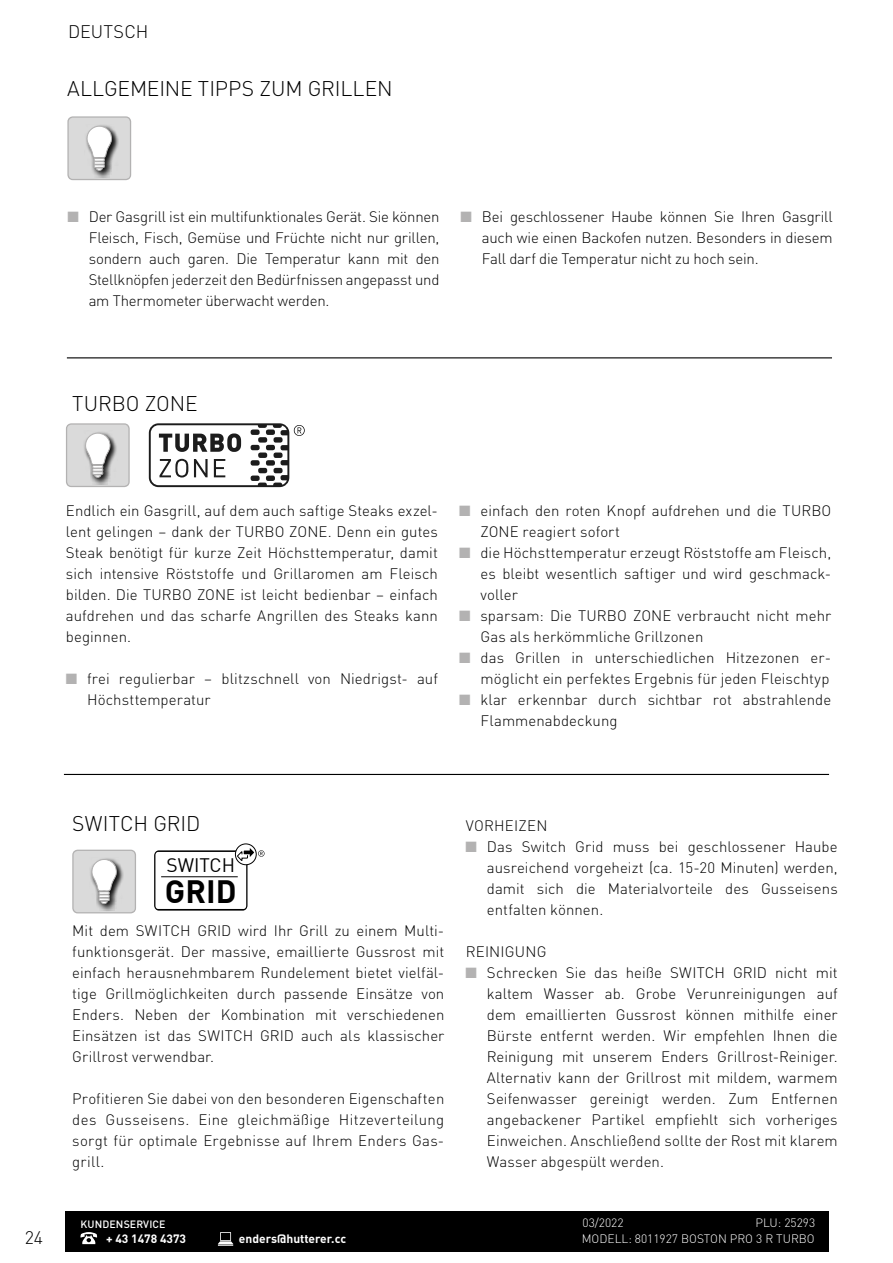
<style>
.page{position:relative;width:893px;height:1263px;background:#fff}
.page>*{position:absolute;margin:0;border:0;box-sizing:border-box;transform-origin:0 0}
.t1{font:700 31.65px "DIN Offc";color:#000}
.FLIESSTEXT{font:300 21px "DIN Pro";letter-spacing:-.005em;color:#000}
.t2{font:19.2px "DIN Offc";color:#000}
.t3{font:300 18px "DIN Pro";letter-spacing:.005em;color:#000}
.Fließtext{font:300 15px/21px "DIN Pro";letter-spacing:.005em;color:#000;text-align:justify}
.t4{font:300 12px "DIN Offc";color:#fff}
.t5{font:700 12px "DIN Pro";color:#fff}
.t6{font:300 12px "DIN Pro";color:#fff}
.t7{font:500 10.5px "DIN Pro";letter-spacing:.01em;color:#fff}
</style>
<div class="page">
<div style="left:65px;top:1212px;width:764px;height:40px;background:#000"></div>
<svg style="left:80px;top:1232px;width:17px;height:12px"></svg>
<svg style="left:218px;top:1232px;width:15px;height:14px"></svg>
<hr style="left:67px;top:357px;width:765px;height:1px;background:#000">
<svg style="left:67px;top:116px;width:64px;height:64px;background:#d0cfcf"></svg>
<svg style="left:66px;top:423px;width:64px;height:64px;background:#d0d0d0"></svg>
<svg style="left:149px;top:423px;width:156px;height:64px"></svg>
<hr style="left:64px;top:774px;width:765px;height:1px;background:#000">
<svg style="left:72px;top:850px;width:64px;height:63px;background:#cfcfcf"></svg>
<div style="left:235px;top:843px;width:22px;height:22px;border:1px solid #000;border-radius:50%"></div>
<svg style="left:154px;top:848px;width:110px;height:62px"></svg>
<p class="t3" style="left:68px;top:18px;width:82px">DEUTSCH</p>
<p class="FLIESSTEXT" style="left:67px;top:73px;width:327px">ALLGEMEINE TIPPS ZUM GRILLEN</p>
<p class="Fließtext" style="left:89px;top:205px;width:352px">Der Gasgrill ist ein multifunktionales Gerät. Sie können Fleisch, Fisch, Gemüse und Früchte nicht nur grillen, sondern auch garen. Die Temperatur kann mit den Stellknöpfen jederzeit den Bedürfnissen angepasst und am Thermometer überwacht werden.</p>
<p class="Fließtext" style="left:482px;top:205px;width:352px">Bei geschlossener Haube können Sie Ihren Gasgrill auch wie einen Backofen nutzen. Besonders in diesem Fall darf die Temperatur nicht zu hoch sein.</p>
<p class="FLIESSTEXT" style="left:72px;top:388px;width:127px">TURBO ZONE</p>
<p class="Fließtext" style="left:66px;top:499px;width:374px">Endlich ein Gasgrill, auf dem auch saftige Steaks exzel&shy;lent gelingen – dank der TURBO ZONE. Denn ein gutes Steak benötigt für kurze Zeit Höchsttemperatur, damit sich intensive Röststoffe und Grillaromen am Fleisch bilden. Die TURBO ZONE ist leicht bedienbar – einfach aufdrehen und das scharfe Angrillen des Steaks kann beginnen.</p>
<p class="Fließtext" style="left:87px;top:667px;width:352px">frei regulierbar – blitzschnell von Niedrigst- auf<br>Höchsttemperatur</p>
<p class="Fließtext" style="left:480px;top:499px;width:352px">einfach den roten Knopf aufdrehen und die TURBO<br>ZONE reagiert sofort</p>
<p class="Fließtext" style="left:480px;top:541px;width:352px">die Höchsttemperatur erzeugt Röststoffe am Fleisch, es bleibt wesentlich saftiger und wird geschmack&shy;voller</p>
<p class="Fließtext" style="left:480px;top:604px;width:352px">sparsam: Die TURBO ZONE verbraucht nicht mehr<br>Gas als herkömmliche Grillzonen</p>
<p class="Fließtext" style="left:480px;top:646px;width:352px">das Grillen in unterschiedlichen Hitzezonen er&shy;möglicht ein perfektes Ergebnis für jeden Fleischtyp</p>
<p class="Fließtext" style="left:480px;top:688px;width:352px">klar erkennbar durch sichtbar rot abstrahlende<br>Flammenabdeckung</p>
<p class="t3" style="left:25px;top:1223px;width:20px">24</p>
<p class="FLIESSTEXT" style="left:72px;top:808px;width:129px">SWITCH GRID</p>
<p class="t2" style="left:166px;top:853px;width:70px">SWITCH</p>
<p class="t1" style="left:165px;top:870px;width:73px">GRID</p>
<p class="Fließtext" style="left:72px;top:919px;width:374px">Mit dem SWITCH GRID wird Ihr Grill zu einem Multi&shy;funktionsgerät. Der massive, emaillierte Gussrost mit einfach herausnehmbarem Rundelement bietet vielfäl&shy;tige Grillmöglichkeiten durch passende Einsätze von Enders. Neben der Kombination mit verschiedenen Einsätzen ist das SWITCH GRID auch als klassischer Grillrost verwendbar.</p>
<p class="Fließtext" style="left:72px;top:1087px;width:374px">Profitieren Sie dabei von den besonderen Eigenschaften des Gusseisens. Eine gleichmäßige Hitzeverteilung sorgt für optimale Ergebnisse auf Ihrem Enders Gas&shy;grill.</p>
<p class="t7" style="left:81px;top:1216px;width:87px">KUNDENSERVICE</p>
<p class="Fließtext" style="left:466px;top:814px;width:83px">VORHEIZEN</p>
<p class="Fließtext" style="left:487px;top:835px;width:352px">Das Switch Grid muss bei geschlossener Haube ausreichend vorgeheizt (ca. 15-20 Minuten) werden, damit sich die Materialvorteile des Gusseisens entfalten können.</p>
<p class="Fließtext" style="left:466px;top:940px;width:82px">REINIGUNG</p>
<p class="Fließtext" style="left:487px;top:961px;width:352px">Schrecken Sie das heiße SWITCH GRID nicht mit kaltem Wasser ab. Grobe Verunreinigungen auf dem emaillierten Gussrost können mithilfe einer Bürste entfernt werden. Wir empfehlen Ihnen die Reinigung mit unserem Enders Grillrost-Reiniger.<br>Alternativ kann der Grillrost mit mildem, warmem Seifenwasser gereinigt werden. Zum Entfernen angebackener Partikel empfiehlt sich vorheriges Einweichen. Anschließend sollte der Rost mit klarem Wasser abgespült werden.</p>
<p class="t6" style="left:583px;top:1214px;width:43px">03/2022</p>
<p class="t6" style="left:755px;top:1214px;width:61px">PLU: 25293</p>
<p class="t5" style="left:106px;top:1229px;width:82px">+ 43 1478 4373</p>
<p class="t5" style="left:239px;top:1229px;width:109px">enders@hutterer.cc</p>
<p class="t4" style="left:582px;top:1231px;width:235px">MODELL: 8011927 BOSTON PRO 3 R TURBO</p>
</div>
